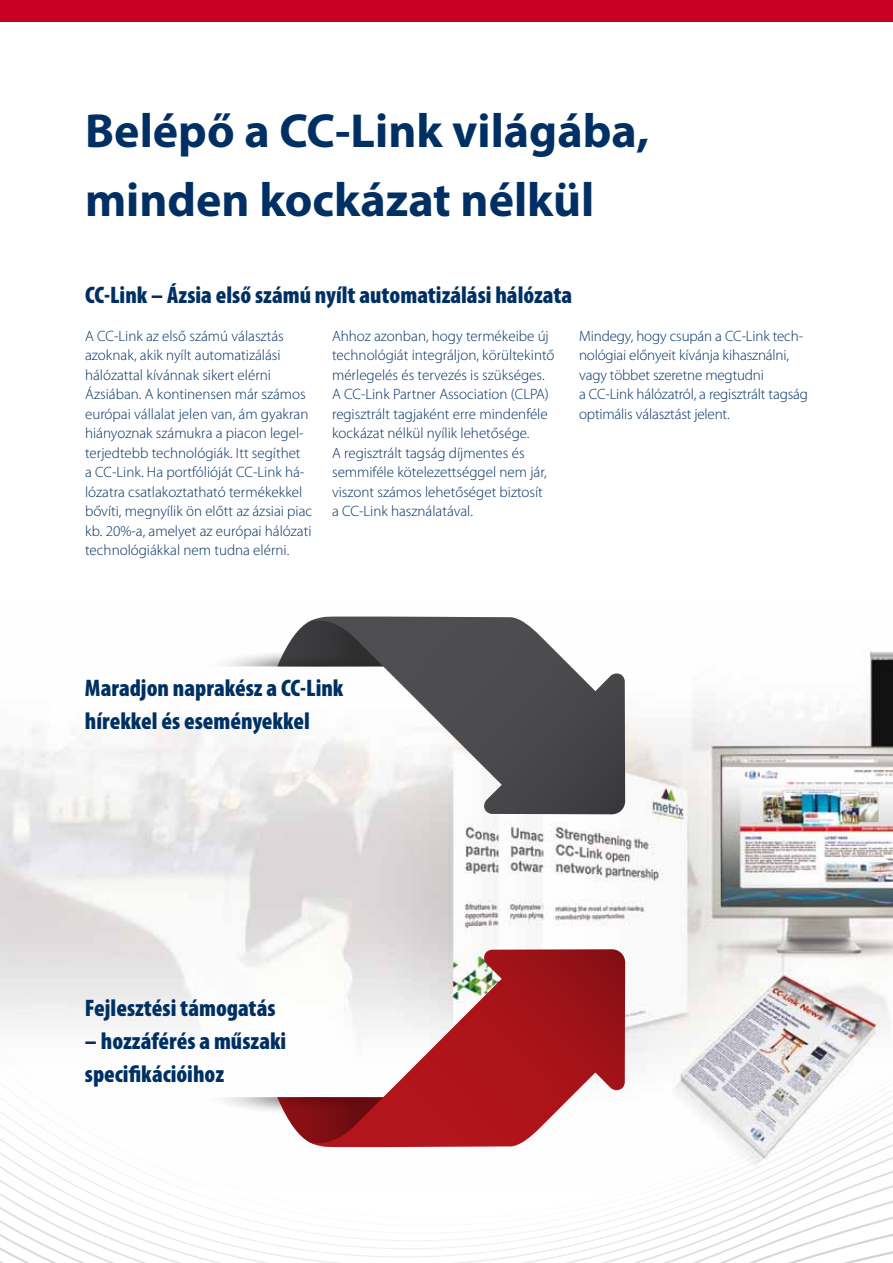
<style>
.page{position:relative;width:893px;height:1263px;background:#fff}
.page>*{position:absolute;margin:0;border:0;box-sizing:border-box;transform-origin:0 0}
.t1{font:700 48px/69px "Myriad Pro";color:#003063}
.t2{font:900 condensed 24px/33px "Myriad Pro";color:#003063}
.t3{font:300 15px/19.5px "Myriad Pro";color:#003063}
</style>
<div class="page">
<svg style="left:0;top:1189px;width:893px;height:74px"></svg>
<img style="left:0;top:650px;width:893px;height:539px">
<div style="left:0;top:0;width:893px;height:21px;background:#c90023"></div>
<svg style="left:204px;top:622px;width:104px;height:44px"></svg>
<svg style="left:308px;top:616px;width:317px;height:198px"></svg>
<svg style="left:204px;top:1097px;width:219px;height:56px"></svg>
<svg style="left:308px;top:949px;width:317px;height:198px"></svg>
<h1 class="t1" style="left:85px;top:94px;width:566px">Belépő a CC-Link világába, minden kockázat nélkül</h1>
<h2 class="t2" style="left:85px;top:278px;width:489px">CC-Link – Ázsia első számú nyílt automatizálási hálózata</h2>
<p class="t3" style="left:85px;top:326px;width:229px">A CC-Link az első számú választás azoknak, akik nyílt automatizálási hálózattal kívánnak sikert elérni Ázsiában. A kontinensen már számos európai vállalat jelen van, ám gyakran hiányoznak számukra a piacon legel&shy;terjedtebb technológiák. Itt segíthet<br>a CC-Link. Ha portfólióját CC-Link há&shy;lózatra csatlakoztatható termékekkel bővíti, megnyílik ön előtt az ázsiai piac kb. 20%-a, amelyet az európai hálózati technológiákkal nem tudna elérni.</p>
<p class="t3" style="left:332px;top:326px;width:224px">Ahhoz azonban, hogy termékeibe új technológiát integráljon, körültekintő mérlegelés és tervezés is szükséges.<br>A CC-Link Partner Association (CLPA) regisztrált tagjaként erre mindenféle kockázat nélkül nyílik lehetősége.<br>A regisztrált tagság díjmentes és semmiféle kötelezettséggel nem jár, viszont számos lehetőséget biztosít<br>a CC-Link használatával.</p>
<p class="t3" style="left:579px;top:326px;width:230px">Mindegy, hogy csupán a CC-Link tech&shy;nológiai előnyeit kívánja kihasználni, vagy többet szeretne megtudni<br>a CC-Link hálózatról, a regisztrált tagság optimális választást jelent.</p>
<h2 class="t2" style="left:85px;top:672px;width:260px">Maradjon naprakész a CC-Link hírekkel és eseményekkel</h2>
<h2 class="t2" style="left:85px;top:991px;width:192px">Fejlesztési támogatás</h2>
<h2 class="t2" style="left:85px;top:1024px;width:203px">– hozzáférés a műszaki specifikációihoz</h2>
</div>
